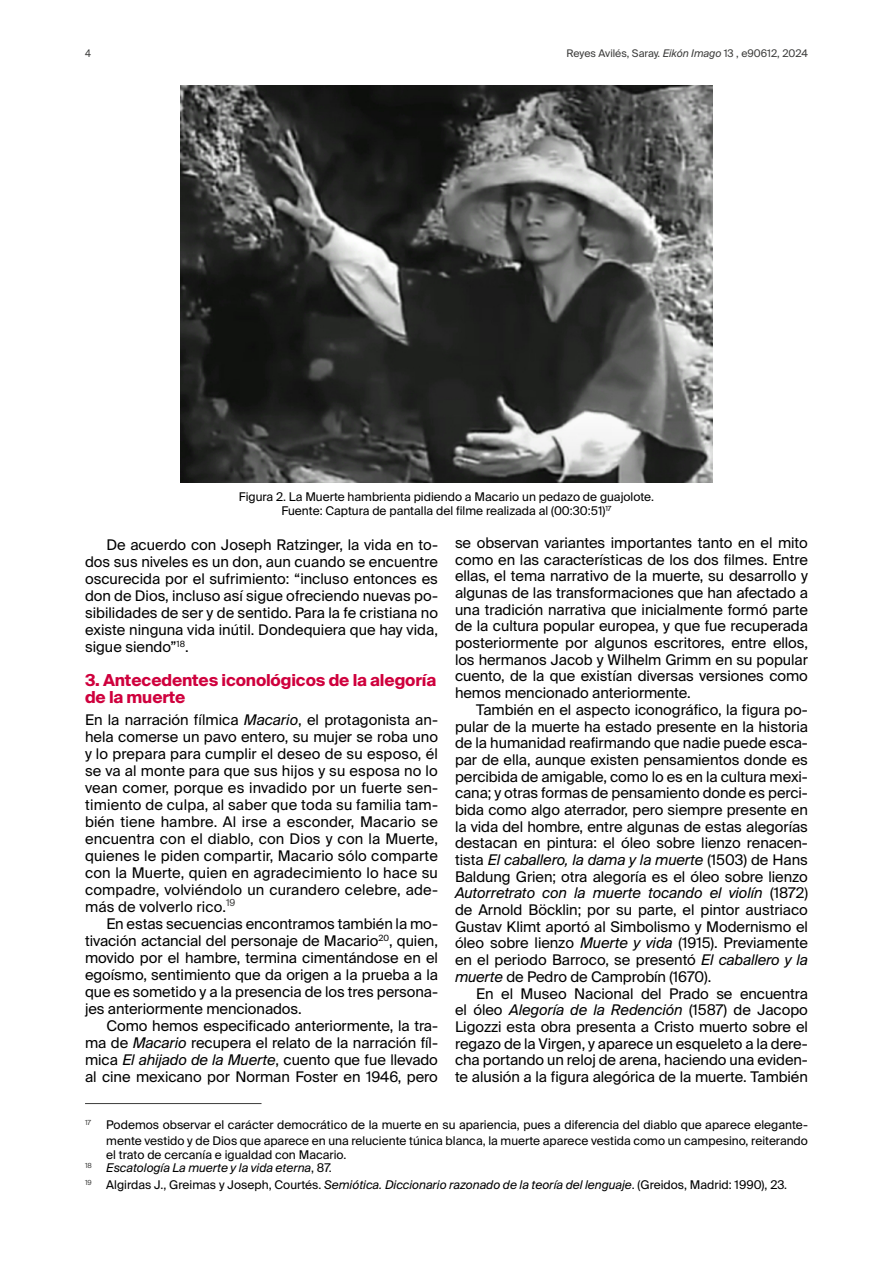
<style>
.page{position:relative;width:893px;height:1263px;background:#fff}
.page>*{position:absolute;margin:0;border:0;box-sizing:border-box;transform-origin:0 0}
._000-LADILLO_01{font:700 16.5px/17px "Suisse Intl";letter-spacing:-.01em;color:#cf003d}
._000-TXT_GENERAL{font:14.7px/16.6px "Suisse Intl";letter-spacing:-.005em;color:#000;text-align:justify}
._000-PRIMER_PARRAFO{font:14.7px/17px "Suisse Intl";letter-spacing:.01em;color:#000;text-align:justify}
._000-Notas_al_pie{font:12px/16.5px "Suisse Intl";color:#000}
._000-Pie_figuras_y_tablas{font:12px/13.5px "Suisse Intl";color:#000;text-align:center}
._000-Notas_al_pie-2{font:italic 12px "Suisse Intl";color:#000}
.t1{font:10.5px "Suisse Intl";color:#3c3c3b}
.t2{font:10.5px "Suisse Intl";color:#3c3c3b;scale:.9 1}
._000-Notas_al_pie-3{font:7.05px "Suisse Intl";color:#3c3c3b}
.s1{font-style:italic}
.s2{font-style:normal}
</style>
<div class="page">
<hr style="left:85px;top:1103px;width:176px;height:1px;background:#3c3c3b">
<img style="left:181px;top:85px;width:531px;height:398px">
<p class="t2" style="left:85px;top:47px;width:8px">4</p>
<p class="t1" style="left:566px;top:47px;width:243px">Reyes Avilés, Saray. <span class="s1">Eikón Imago</span> 13 , e90612, 2024</p>
<p class="_000-Pie_figuras_y_tablas" style="left:239px;top:490px;width:417px">Figura 2. La Muerte hambrienta pidiendo a Macario un pedazo de guajolote.<br>Fuente: Captura de pantalla del filme realizada al (00:30:51)<sup>17</sup></p>
<p class="_000-TXT_GENERAL" style="left:455px;top:534px;width:354px">se observan variantes importantes tanto en el mito como en las características de los dos filmes. Entre ellas, el tema narrativo de la muerte, su desarrollo y algunas de las transformaciones que han afectado a una tradición narrativa que inicialmente formó parte de la cultura popular europea, y que fue recuperada posteriormente por algunos escritores, entre ellos, los hermanos Jacob y Wilhelm Grimm en su popular cuento, de la que existían diversas versiones como hemos mencionado anteriormente.</p>
<p class="_000-TXT_GENERAL" style="left:455px;top:701px;width:354px;text-indent:21px">También en el aspecto iconográfico, la figura po&shy;pular de la muerte ha estado presente en la historia de la humanidad reafirmando que nadie puede esca&shy;par de ella, aunque existen pensamientos donde es percibida de amigable, como lo es en la cultura mexi&shy;cana; y otras formas de pensamiento donde es perci&shy;bida como algo aterrador, pero siempre presente en la vida del hombre, entre algunas de estas alegorías destacan en pintura: el óleo sobre lienzo renacen&shy;tista <span class="s1">El caballero, la dama y la muerte</span> (1503) de Hans Baldung Grien; otra alegoría es el óleo sobre lienzo <span class="s1">Autorretrato con la muerte tocando el violín</span> (1872) de Arnold Böcklin; por su parte, el pintor austriaco Gustav Klimt aportó al Simbolismo y Modernismo el óleo sobre lienzo <span class="s1">Muerte y vida</span> (1915). Previamente en el periodo Barroco, se presentó <span class="s1">El caballero y la muerte</span> de Pedro de Camprobín (1670).</p>
<p class="_000-TXT_GENERAL" style="left:455px;top:985px;width:354px;text-indent:21px">En el Museo Nacional del Prado se encuentra el óleo <span class="s1">Alegoría de la Redención</span> (1587) de Jacopo Ligozzi esta obra presenta a Cristo muerto sobre el regazo de la Virgen, y aparece un esqueleto a la dere&shy;cha portando un reloj de arena, haciendo una eviden&shy;te alusión a la figura alegórica de la muerte. También</p>
<p class="_000-TXT_GENERAL" style="left:85px;top:536px;width:354px;text-indent:21px">De acuerdo con Joseph Ratzinger, la vida en to&shy;dos sus niveles es un don, aun cuando se encuentre oscurecida por el sufrimiento: “incluso entonces es don de Dios, incluso así sigue ofreciendo nuevas po&shy;sibilidades de ser y de sentido. Para la fe cristiana no existe ninguna vida inútil. Dondequiera que hay vida, sigue siendo”<sup>18</sup>.</p>
<p class="_000-LADILLO_01" style="left:85px;top:672px;width:353px">3. Antecedentes iconológicos de la alegoría de la muerte</p>
<p class="_000-PRIMER_PARRAFO" style="left:85px;top:711px;width:354px">En la narración fílmica <span class="s1">Macario</span>, el protagonista an&shy;hela comerse un pavo entero, su mujer se roba uno y lo prepara para cumplir el deseo de su esposo, él se va al monte para que sus hijos y su esposa no lo vean comer, porque es invadido por un fuerte sen&shy;timiento de culpa, al saber que toda su familia tam&shy;bién tiene hambre. Al irse a esconder, Macario se encuentra con el diablo, con Dios y con la Muerte, quienes le piden compartir, Macario sólo comparte con la Muerte, quien en agradecimiento lo hace su compadre, volviéndolo un curandero celebre, ade&shy;más de volverlo rico.<sup>19</sup></p>
<p class="_000-TXT_GENERAL" style="left:85px;top:915px;width:354px;text-indent:21px">En estas secuencias encontramos también la mo&shy;tivación actancial del personaje de Macario<sup>20</sup>, quien, movido por el hambre, termina cimentándose en el egoísmo, sentimiento que da origen a la prueba a la que es sometido y a la presencia de los tres persona&shy;jes anteriormente mencionados.</p>
<p class="_000-TXT_GENERAL" style="left:85px;top:1017px;width:354px;text-indent:21px">Como hemos especificado anteriormente, la tra&shy;ma de <span class="s1">Macario</span> recupera el relato de la narración fíl&shy;mica <span class="s1">El ahijado de la Muerte</span>, cuento que fue llevado al cine mexicano por Norman Foster en 1946, pero</p>
<p class="_000-Notas_al_pie-3" style="left:85px;top:1118px;width:8px">17</p>
<p class="_000-Notas_al_pie" style="left:106px;top:1116px;width:703px">Podemos observar el carácter democrático de la muerte en su apariencia, pues a diferencia del diablo que aparece elegante&shy;mente vestido y de Dios que aparece en una reluciente túnica blanca, la muerte aparece vestida como un campesino, reiterando</p>
<p class="_000-Notas_al_pie" style="left:106px;top:1146px;width:242px">el trato de cercanía e igualdad con Macario.</p>
<p class="_000-Notas_al_pie-2" style="left:85px;top:1161px;width:248px"><sup>18</sup> Escatología La muerte y la vida eterna<span class="s2">, 87.</span></p>
<p class="_000-Notas_al_pie" style="left:85px;top:1176px;width:704px"><sup>19</sup> Algirdas J., Greimas y Joseph, Courtés. <span class="s1">Semiótica. Diccionario razonado de la teoría del lenguaje</span>. (Greidos, Madrid: 1990), 23.</p>
</div>
